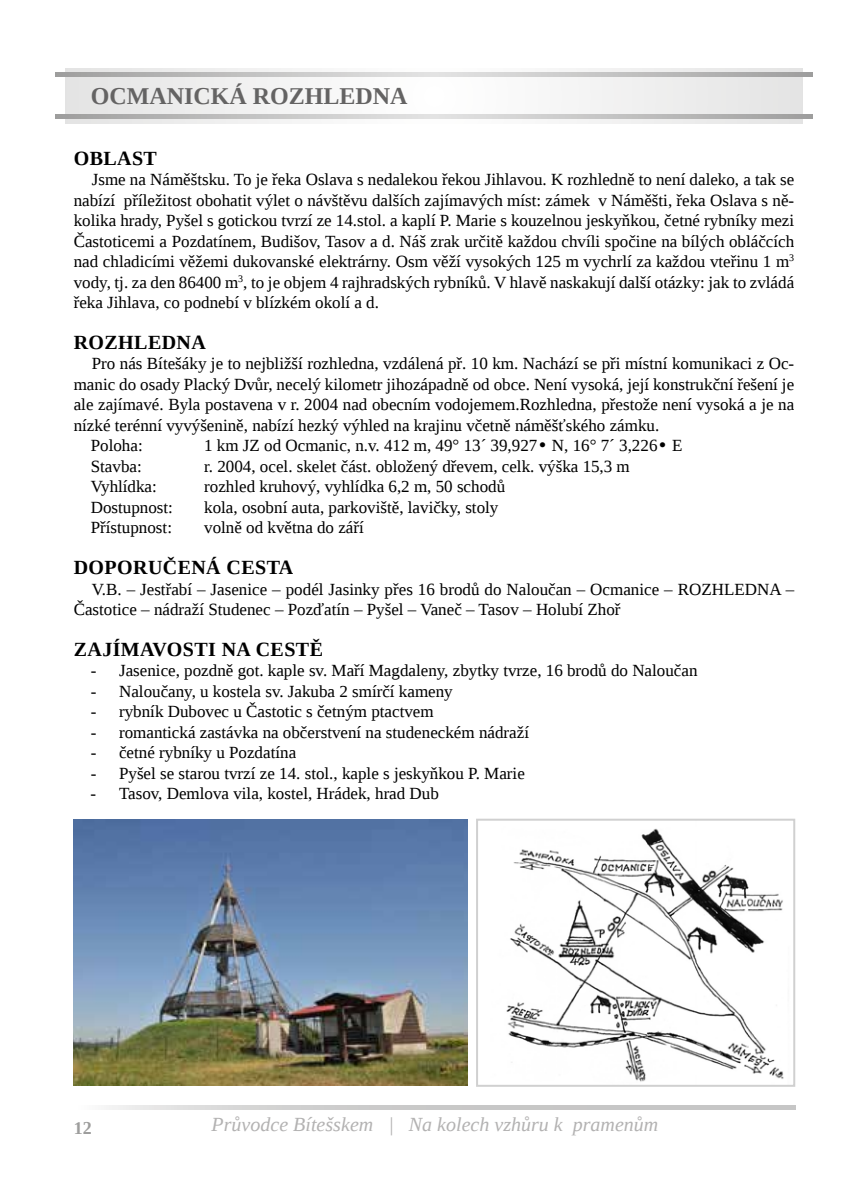
<style>
.page{position:relative;width:851px;height:1197px;background:#fff}
.page>*{position:absolute;margin:0;border:0;box-sizing:border-box;transform-origin:0 0}
.t1{font:700 24px "Liberation Serif";color:#646363}
.t2{font:700 20px "Liberation Serif";letter-spacing:.02em;color:#000}
.t3{font:italic 20px "Liberation Serif";color:#b3b2b2}
.t4{font:700 18px "Liberation Serif";color:#9d9d9c}
.t5{font:17px/20.4px "Liberation Serif";color:#000;text-align:justify}
.s1{font-family:"Century Gothic"}
</style>
<div class="page">
<svg style="left:106px;top:1105px;width:689px;height:4px;background:#cececd"></svg>
<div style="left:65px;top:68px;width:737px;height:56px;background:linear-gradient(to right,#f1f1f1,#f1f1f1)"></div>
<svg style="left:55px;top:72px;width:757px;height:5px;background:#c1c1c0"></svg>
<svg style="left:55px;top:114px;width:757px;height:5px;background:#c1c1c0"></svg>
<img style="left:506px;top:828px;width:278px;height:254px">
<div style="left:476px;top:818px;width:319px;height:268px;border:2px solid #d0d0d0"></div>
<img style="left:74px;top:819px;width:393px;height:266px">
<h1 class="t1" style="left:91px;top:79px;width:318px">OCMANICKÁ ROZHLEDNA</h1>
<p class="t2" style="left:74px;top:144px;width:85px">OBLAST</p>
<p class="t5" style="left:74px;top:169px;width:722px;text-indent:18px">Jsme na Náměštsku. To je řeka Oslava s nedalekou řekou Jihlavou. K rozhledně to není daleko, a tak se nabízí příležitost obohatit výlet o návštěvu dalších zajímavých míst: zámek v Náměšti, řeka Oslava s ně&shy;kolika hrady, Pyšel s gotickou tvrzí ze 14.stol. a kaplí P. Marie s kouzelnou jeskyňkou, četné rybníky mezi Častoticemi a Pozdatínem, Budišov, Tasov a d. Náš zrak určitě každou chvíli spočine na bílých obláčcích nad chladicími věžemi dukovanské elektrárny. Osm věží vysokých 125 m vychrlí za každou vteřinu 1 m<sup>3 </sup>vody, tj. za den 86400 m<sup>3</sup>, to je objem 4 rajhradských rybníků. V hlavě naskakují další otázky: jak to zvládá řeka Jihlava, co podnebí v blízkém okolí a d.</p>
<p class="t2" style="left:74px;top:329px;width:134px">ROZHLEDNA</p>
<p class="t5" style="left:92px;top:353px;width:703px">Pro nás Bítešáky je to nejbližší rozhledna, vzdálená př. 10 km. Nachází se při místní komunikaci z Oc-</p>
<p class="t5" style="left:74px;top:374px;width:722px">manic do osady Placký Dvůr, necelý kilometr jihozápadně od obce. Není vysoká, její konstrukční řešení je</p>
<p class="t5" style="left:74px;top:394px;width:722px">ale zajímavé. Byla postavena v r. 2004 nad obecním vodojemem.Rozhledna, přestože není vysoká a je na</p>
<p class="t5" style="left:74px;top:415px;width:587px">nízké terénní vyvýšenině, nabízí hezký výhled na krajinu včetně náměšťského zámku.</p>
<p class="t5" style="left:91px;top:435px;width:53px">Poloha:</p>
<p class="t5" style="left:204px;top:435px;width:479px">1 km JZ od Ocmanic, n.v. 412 m, 49° 13´ 39,927<span class="s1">•</span> N, 16° 7´ 3,226<span class="s1">•</span> E</p>
<p class="t5" style="left:91px;top:455px;width:53px">Stavba:</p>
<p class="t5" style="left:204px;top:455px;width:427px">r. 2004, ocel. skelet část. obložený dřevem, celk. výška 15,3 m</p>
<p class="t5" style="left:91px;top:476px;width:68px">Vyhlídka:</p>
<p class="t5" style="left:204px;top:476px;width:302px">rozhled kruhový, vyhlídka 6,2 m, 50 schodů</p>
<p class="t5" style="left:91px;top:496px;width:84px">Dostupnost:</p>
<p class="t5" style="left:204px;top:496px;width:295px">kola, osobní auta, parkoviště, lavičky, stoly</p>
<p class="t5" style="left:91px;top:517px;width:83px">Přístupnost:</p>
<p class="t5" style="left:204px;top:517px;width:161px">volně od května do září</p>
<p class="t2" style="left:74px;top:554px;width:221px">DOPORUČENÁ CESTA</p>
<p class="t5" style="left:74px;top:578px;width:721px;text-indent:18px">V.B. – Jestřabí – Jasenice – podél Jasinky přes 16 brodů do Naloučan – Ocmanice – ROZHLEDNA –<br>Častotice – nádraží Studenec – Pozďatín – Pyšel – Vaneč – Tasov – Holubí Zhoř</p>
<p class="t2" style="left:74px;top:635px;width:251px">ZAJÍMAVOSTI NA CESTĚ</p>
<p class="t5" style="left:91px;top:660px;width:608px">- Jasenice, pozdně got. kaple sv. Maří Magdaleny, zbytky tvrze, 16 brodů do Naloučan</p>
<p class="t5" style="left:91px;top:680px;width:363px">- Naloučany, u kostela sv. Jakuba 2 smírčí kameny</p>
<p class="t5" style="left:91px;top:701px;width:344px">- rybník Dubovec u Častotic s četným ptactvem</p>
<p class="t5" style="left:91px;top:721px;width:440px">- romantická zastávka na občerstvení na studeneckém nádraží</p>
<p class="t5" style="left:91px;top:742px;width:207px">- četné rybníky u Pozdatína</p>
<p class="t5" style="left:91px;top:762px;width:435px">- Pyšel se starou tvrzí ze 14. stol., kaple s jeskyňkou P. Marie</p>
<p class="t5" style="left:91px;top:783px;width:350px">- Tasov, Demlova vila, kostel, Hrádek, hrad Dub</p>
<p class="t4" style="left:74px;top:1115px;width:19px">12</p>
<p class="t3" style="left:211px;top:1111px;width:448px">Průvodce Bítešskem | Na kolech vzhůru k pramenům</p>
</div>
